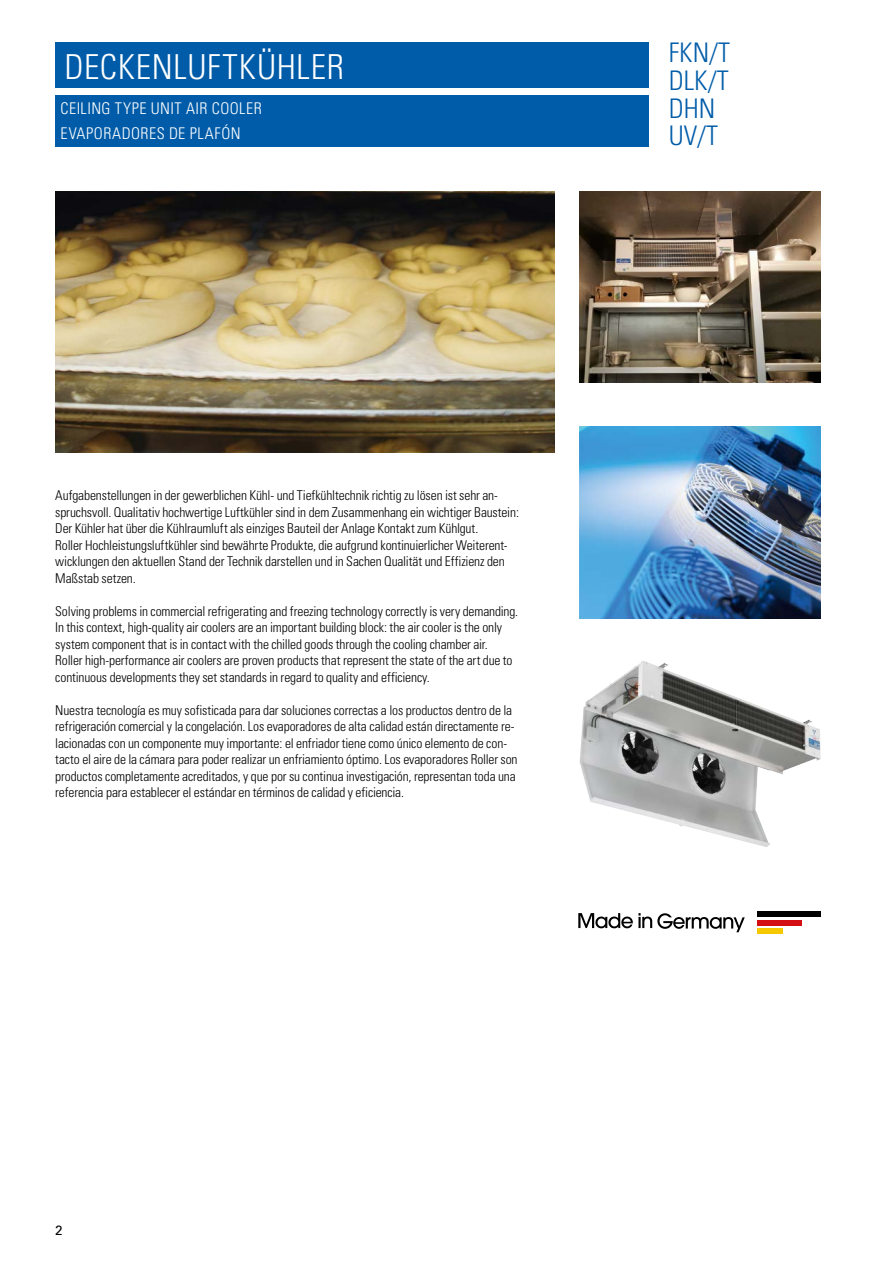
<style>
.page{position:relative;width:893px;height:1263px;background:#fff}
.page>*{position:absolute;margin:0;border:0;box-sizing:border-box;transform-origin:0 0}
.t1{font:300 condensed 34.35px "Univers";letter-spacing:.02em;color:#fff}
.t2{font:300 condensed 27px/27.8px "Univers";color:#005ca9}
.t3{font:300 condensed 16.2px "Univers";letter-spacing:.03em;color:#fff}
.t4{font:300 condensed 13.5px/16.5px "Univers";letter-spacing:-.01em;color:#000}
.t5{font:13.5px "Univers";color:#000}
</style>
<div class="page">
<div style="left:55px;top:43px;width:594px;height:45px;background:#005ca9"></div>
<div style="left:55px;top:121px;width:594px;height:25px;background:#005ca9"></div>
<div style="left:55px;top:96px;width:594px;height:25px;background:#005ca9"></div>
<img style="left:55px;top:191px;width:499px;height:262px">
<img style="left:580px;top:191px;width:241px;height:192px">
<img style="left:580px;top:427px;width:241px;height:191px">
<img style="left:580px;top:661px;width:241px;height:186px">
<svg style="left:578px;top:913px;width:167px;height:19px"></svg>
<div style="left:757px;top:912px;width:64px;height:5px;background:#000"></div>
<div style="left:757px;top:920px;width:45px;height:5px;background:#d40f14"></div>
<div style="left:757px;top:928px;width:25px;height:5px;background:#f5c800"></div>
<h1 class="t1" style="left:65px;top:46px;width:281px">DECKENLUFTKÜHLER</h1>
<p class="t3" style="left:61px;top:98px;width:203px">CEILING TYPE UNIT AIR COOLER</p>
<p class="t3" style="left:61px;top:124px;width:182px">EVAPORADORES DE PLAFÓN</p>
<p class="t4" style="left:55px;top:487px;width:465px">Aufgabenstellungen in der gewerblichen Kühl- und Tiefkühltechnik richtig zu lösen ist sehr an&shy;spruchsvoll. Qualitativ hochwertige Luftkühler sind in dem Zusammenhang ein wichtiger Baustein:<br>Der Kühler hat über die Kühlraumluft als einziges Bauteil der Anlage Kontakt zum Kühlgut.<br>Roller Hochleistungsluftkühler sind bewährte Produkte, die aufgrund kontinuierlicher Weiterent&shy;wicklungen den aktuellen Stand der Technik darstellen und in Sachen Qualität und Effizienz den Maßstab setzen.</p>
<p class="t4" style="left:55px;top:603px;width:464px">Solving problems in commercial refrigerating and freezing technology correctly is very demanding.<br>In this context, high-quality air coolers are an important building block: the air cooler is the only system component that is in contact with the chilled goods through the cooling chamber air.<br>Roller high-performance air coolers are proven products that represent the state of the art due to continuous developments they set standards in regard to quality and efficiency.</p>
<p class="t4" style="left:55px;top:702px;width:464px">Nuestra tecnología es muy sofisticada para dar soluciones correctas a los productos dentro de la refrigeración comercial y la congelación. Los evaporadores de alta calidad están directamente re&shy;lacionadas con un componente muy importante: el enfriador tiene como único elemento de con&shy;tacto el aire de la cámara para poder realizar un enfriamiento óptimo. Los evaporadores Roller son productos completamente acreditados, y que por su continua investigación, representan toda una referencia para establecer el estándar en términos de calidad y eficiencia.</p>
<h2 class="t2" style="left:669px;top:39px;width:63px">FKN/T<br>DLK/T<br>DHN<br>UV/T</h2>
<p class="t5" style="left:55px;top:1222px;width:9px">2</p>
</div>
